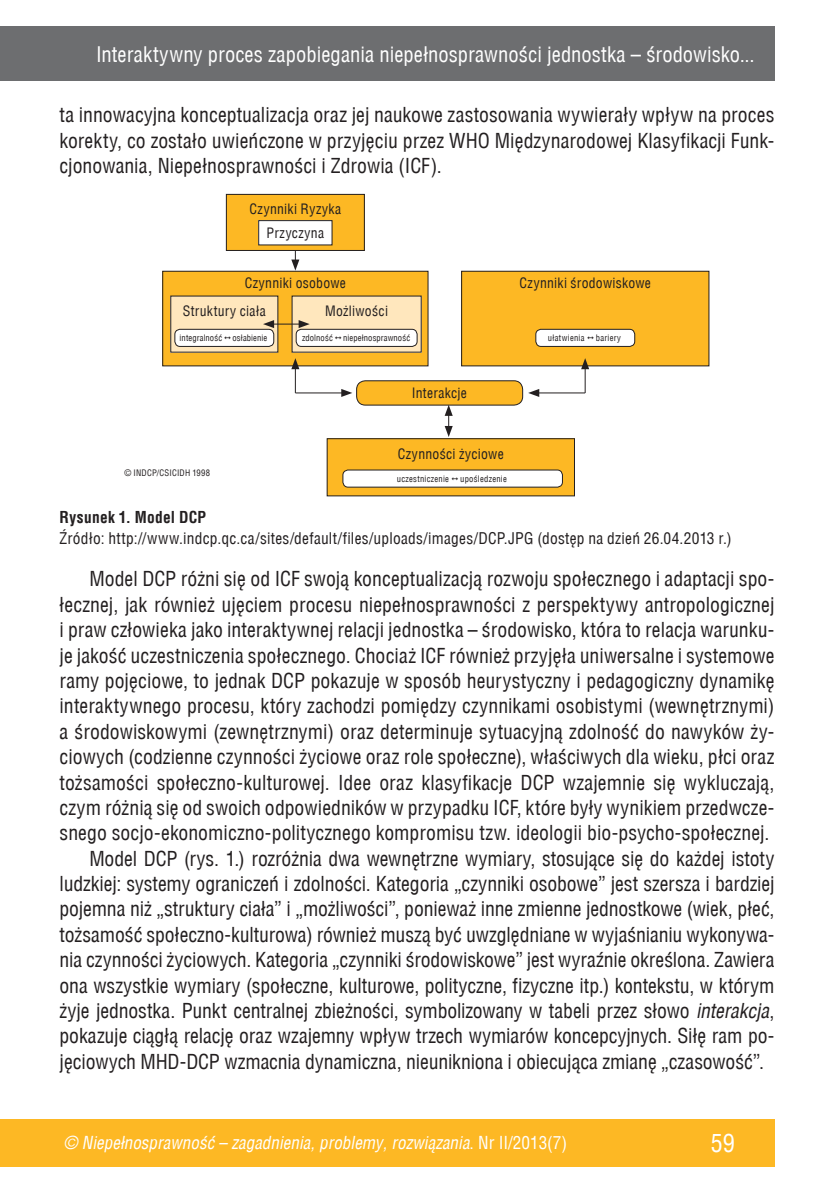
<style>
.page{position:relative;width:834px;height:1191px;background:#fff}
.page>*{position:absolute;margin:0;border:0;box-sizing:border-box;transform-origin:0 0}
.t1{font:24.5px "Switzerland Condensed";color:#fff}
.t2{font:21px "Switzerland Condensed";color:#fff}
.t3{font:20.12px/25.4px "Switzerland Condensed";color:#231f20;text-align:justify}
.t4{font:italic 17.5px "Switzerland Condensed";color:#fff}
.t5{font:15.75px "Switzerland Condensed";letter-spacing:.02em;color:#231f20}
.t6{font:700 15.75px "Switzerland Condensed";letter-spacing:.015em;color:#231f20}
.t7{font:14px/24.2px "Switzerland Condensed";letter-spacing:.02em;color:#231f20;text-align:center}
.t8{font:8.75px "Switzerland Condensed";letter-spacing:.025em;color:#231f20}
.s1{font-style:italic}
.s2{font-style:normal}
</style>
<div class="page">
<div style="left:0;top:1119px;width:774px;height:47px;background:#fdb824"></div>
<div style="left:0;top:26px;width:774px;height:55px;background:#6d6e70"></div>
<div style="left:163px;top:271px;width:265px;height:95px;background:#fdb824"></div>
<div style="left:162px;top:271px;width:266px;height:95px;border:1px solid #231f20"></div>
<div style="left:461px;top:271px;width:247px;height:95px;background:#fdb824"></div>
<div style="left:461px;top:271px;width:248px;height:95px;border:1px solid #231f20"></div>
<div style="left:327px;top:439px;width:247px;height:57px;background:#fdb824"></div>
<div style="left:326px;top:438px;width:249px;height:58px;border:1px solid #231f20"></div>
<div style="left:356px;top:381px;width:166px;height:24px;background:#fdb824;border-radius:9px"></div>
<div style="left:356px;top:380px;width:167px;height:25px;border:1px solid #231f20;border-radius:9px"></div>
<div style="left:171px;top:296px;width:107px;height:56px;background:#ffe7bd"></div>
<div style="left:292px;top:296px;width:129px;height:56px;background:#ffe7bd"></div>
<div style="left:175px;top:329px;width:99px;height:17px;background:#fff;border-radius:5px"></div>
<div style="left:174px;top:329px;width:100px;height:18px;border:1px solid #231f20;border-radius:5px"></div>
<div style="left:296px;top:329px;width:121px;height:17px;background:#fff;border-radius:5px"></div>
<div style="left:296px;top:329px;width:121px;height:18px;border:1px solid #231f20;border-radius:5px"></div>
<div style="left:535px;top:329px;width:99px;height:17px;background:#fff;border-radius:5px"></div>
<div style="left:535px;top:329px;width:100px;height:18px;border:1px solid #231f20;border-radius:5px"></div>
<div style="left:343px;top:470px;width:219px;height:17px;background:#fff;border-radius:5px"></div>
<div style="left:342px;top:469px;width:220px;height:18px;border:1px solid #231f20;border-radius:5px"></div>
<hr style="left:271px;top:324px;width:30px;height:1px;background:#231f20">
<svg style="left:263px;top:320px;width:11px;height:8px"></svg>
<svg style="left:298px;top:320px;width:11px;height:8px"></svg>
<svg style="left:444px;top:405px;width:8px;height:32px"></svg>
<div style="left:226px;top:194px;width:138px;height:56px;background:#fdb824"></div>
<div style="left:226px;top:194px;width:139px;height:57px;border:1px solid #231f20"></div>
<div style="left:259px;top:221px;width:73px;height:24px;background:#fff"></div>
<div style="left:258px;top:220px;width:74px;height:25px;border:1px solid #231f20"></div>
<svg style="left:291px;top:251px;width:8px;height:20px"></svg>
<svg style="left:291px;top:358px;width:8px;height:35px"></svg>
<hr style="left:295px;top:392px;width:49px;height:1px;background:#231f20">
<svg style="left:341px;top:389px;width:11px;height:8px"></svg>
<svg style="left:581px;top:358px;width:8px;height:35px"></svg>
<hr style="left:536px;top:392px;width:49px;height:1px;background:#231f20">
<svg style="left:528px;top:389px;width:11px;height:8px"></svg>
<p class="t2" style="left:96px;top:42px;width:660px">Interaktywny proces zapobiegania niepełnosprawności jednostka – środowisko...</p>
<p class="t3" style="left:60px;top:102px;width:716px">ta innowacyjna konceptualizacja oraz jej naukowe zastosowania wywierały wpływ na proces korekty, co zostało uwieńczone w przyjęciu przez WHO Międzynarodowej Klasyfikacji Funk&shy;cjonowania, Niepełnosprawności i Zdrowia (ICF).</p>
<p class="t7" style="left:249px;top:197px;width:93px">Czynniki Ryzyka<br>Przyczyna</p>
<p class="t7" style="left:245px;top:271px;width:103px">Czynniki osobowe</p>
<p class="t7" style="left:519px;top:271px;width:133px">Czynniki środowiskowe</p>
<p class="t7" style="left:183px;top:299px;width:84px">Struktury ciała</p>
<p class="t7" style="left:325px;top:299px;width:64px">Możliwości</p>
<p class="t8" style="left:179px;top:333px;width:89px">integralność osłabienie</p>
<p class="t8" style="left:302px;top:333px;width:109px">zdolność niepełnosprawność</p>
<p class="t8" style="left:547px;top:333px;width:38px">ułatwienia</p>
<p class="t8" style="left:595px;top:333px;width:27px">bariery</p>
<p class="t7" style="left:412px;top:381px;width:57px">Interakcje</p>
<p class="t8" style="left:125px;top:468px;width:87px">© INDCP/CSICIDH 1998</p>
<p class="t7" style="left:398px;top:442px;width:107px">Czynności życiowe</p>
<p class="t8" style="left:397px;top:474px;width:54px">uczestniczenie</p>
<p class="t8" style="left:460px;top:474px;width:48px">upośledzenie</p>
<p class="t6" style="left:60px;top:507px;width:148px">Rysunek 1. Model DCP</p>
<p class="t5" style="left:60px;top:528px;width:673px">Źródło: http://www.indcp.qc.ca/sites/default/files/uploads/images/DCP.JPG (dostęp na dzień 26.04.2013 r.)</p>
<p class="t3" style="left:89px;top:566px;width:686px">Model DCP różni się od ICF swoją konceptualizacją rozwoju społecznego i adaptacji spo-</p>
<p class="t3" style="left:60px;top:592px;width:716px">łecznej, jak również ujęciem procesu niepełnosprawności z perspektywy antropologicznej</p>
<p class="t3" style="left:60px;top:617px;width:716px">i praw człowieka jako interaktywnej relacji jednostka – środowisko, która to relacja warunku-</p>
<p class="t3" style="left:60px;top:642px;width:716px">je jakość uczestniczenia społecznego. Chociaż ICF również przyjęła uniwersalne i systemowe</p>
<p class="t3" style="left:60px;top:668px;width:716px">ramy pojęciowe, to jednak DCP pokazuje w sposób heurystyczny i pedagogiczny dynamikę</p>
<p class="t3" style="left:60px;top:693px;width:716px">interaktywnego procesu, który zachodzi pomiędzy czynnikami osobistymi (wewnętrznymi)</p>
<p class="t3" style="left:60px;top:719px;width:716px">a środowiskowymi (zewnętrznymi) oraz determinuje sytuacyjną zdolność do nawyków ży-</p>
<p class="t3" style="left:60px;top:744px;width:716px">ciowych (codzienne czynności życiowe oraz role społeczne), właściwych dla wieku, płci oraz</p>
<p class="t3" style="left:60px;top:769px;width:716px">tożsamości społeczno-kulturowej. Idee oraz klasyfikacje DCP wzajemnie się wykluczają,</p>
<p class="t3" style="left:60px;top:795px;width:716px">czym różnią się od swoich odpowiedników w przypadku ICF, które były wynikiem przedwcze-</p>
<p class="t3" style="left:60px;top:820px;width:711px">snego socjo-ekonomiczno-politycznego kompromisu tzw. ideologii bio-psycho-społecznej.</p>
<p class="t3" style="left:89px;top:845px;width:686px">Model DCP (rys. 1.) rozróżnia dwa wewnętrzne wymiary, stosujące się do każdej istoty</p>
<p class="t3" style="left:60px;top:871px;width:716px">ludzkiej: systemy ograniczeń i zdolności. Kategoria „czynniki osobowe” jest szersza i bardziej</p>
<p class="t3" style="left:60px;top:896px;width:716px">pojemna niż „struktury ciała” i „możliwości”, ponieważ inne zmienne jednostkowe (wiek, płeć,</p>
<p class="t3" style="left:60px;top:922px;width:716px">tożsamość społeczno-kulturowa) również muszą być uwzględniane w wyjaśnianiu wykonywa-</p>
<p class="t3" style="left:60px;top:947px;width:716px">nia czynności życiowych. Kategoria „czynniki środowiskowe” jest wyraźnie określona. Zawiera</p>
<p class="t3" style="left:60px;top:972px;width:716px">ona wszystkie wymiary (społeczne, kulturowe, polityczne, fizyczne itp.) kontekstu, w którym</p>
<p class="t3" style="left:60px;top:998px;width:716px">żyje jednostka. Punkt centralnej zbieżności, symbolizowany w tabeli przez słowo <span class="s1">interakcja</span>,</p>
<p class="t3" style="left:60px;top:1023px;width:716px">pokazuje ciągłą relację oraz wzajemny wpływ trzech wymiarów koncepcyjnych. Siłę ram po-</p>
<p class="t3" style="left:60px;top:1048px;width:705px">jęciowych MHD-DCP wzmacnia dynamiczna, nieunikniona i obiecująca zmianę „czasowość”.</p>
<p class="t4" style="left:64px;top:1132px;width:505px">© Niepełnosprawność – zagadnienia, problemy, rozwiązania<span class="s2">. Nr II/2013(7)</span></p>
<p class="t1" style="left:710px;top:1129px;width:26px">59</p>
</div>
